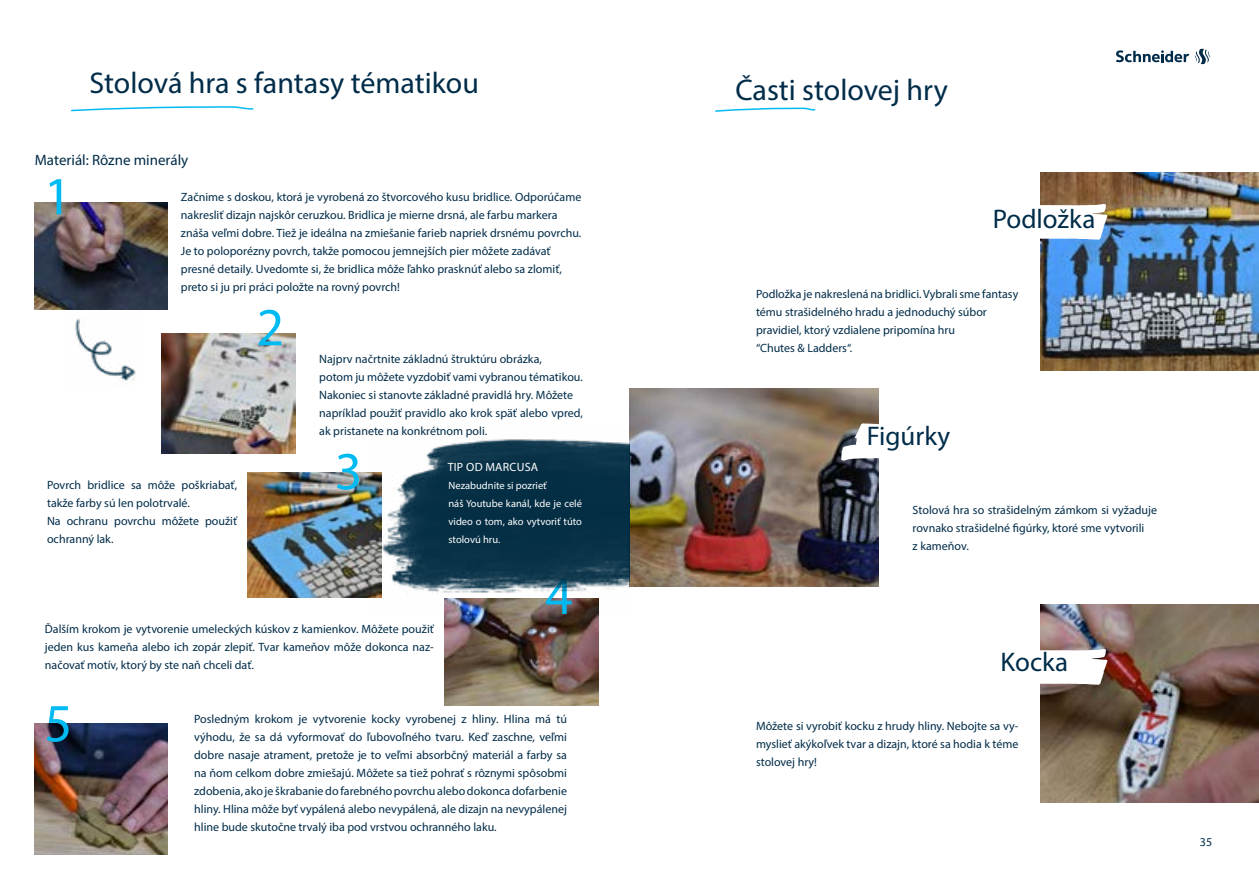
<style>
.page{position:relative;width:1259px;height:893px;background:#fff}
.page>*{position:absolute;margin:0;border:0;box-sizing:border-box;transform-origin:0 0}
.t1{font:54px "Myriad Pro";color:#00baf2}
.t2{font:30px "Myriad Pro";color:#002c49}
.t3{font:27px "Myriad Pro";color:#002c49}
.t4{font:15px "Myriad Pro";color:#002c49}
.t5{font:12px/18px "Myriad Pro";color:#002c49}
.t6{font:12px "Myriad Pro";letter-spacing:.02em;color:#fff}
.t7{font:10.5px/18px "Myriad Pro";color:#fff}
</style>
<div class="page">
<svg style="left:71px;top:106px;width:183px;height:6px"></svg>
<img style="left:34px;top:202px;width:134px;height:107px">
<img style="left:162px;top:334px;width:133px;height:119px">
<img style="left:75px;top:318px;width:61px;height:63px">
<img style="left:248px;top:472px;width:121px;height:125px">
<img style="left:444px;top:613px;width:154px;height:92px">
<img style="left:34px;top:723px;width:134px;height:132px">
<svg style="left:715px;top:107px;width:101px;height:5px"></svg>
<img style="left:1040px;top:172px;width:219px;height:198px">
<svg style="left:1040px;top:204px;width:67px;height:37px"></svg>
<img style="left:629px;top:388px;width:249px;height:198px">
<svg style="left:841px;top:423px;width:38px;height:38px"></svg>
<img style="left:1040px;top:604px;width:219px;height:198px">
<svg style="left:1040px;top:649px;width:67px;height:37px"></svg>
<img style="left:369px;top:439px;width:260px;height:174px">
<svg style="left:1116px;top:49px;width:94px;height:15px"></svg>
<h2 class="t2" style="left:89px;top:65px;width:391px">Stolová hra s fantasy tématikou</h2>
<p class="t4" style="left:35px;top:151px;width:155px">Materiál: Rôzne minerály</p>
<h1 class="t1" style="left:44px;top:163px;width:29px">1</h1>
<p class="t5" style="left:181px;top:188px;width:402px">Začnime s doskou, ktorá je vyrobená zo štvorcového kusu bridlice. Odporúčame nakresliť dizajn najskôr ceruzkou. Bridlica je mierne drsná, ale farbu markera znáša veľmi dobre. Tiež je ideálna na zmiešanie farieb napriek drsnému povrchu.<br>Je to poloporézny povrch, takže pomocou jemnejších pier môžete zadávať presné detaily. Uvedomte si, že bridlica môže ľahko prasknúť alebo sa zlomiť, preto si ju pri práci položte na rovný povrch!</p>
<h1 class="t1" style="left:256px;top:294px;width:29px">2</h1>
<p class="t5" style="left:47px;top:476px;width:192px">Povrch bridlice sa môže poškriabať, takže farby sú len polotrvalé.<br>Na ochranu povrchu môžete použiť ochranný lak.</p>
<p class="t5" style="left:319px;top:350px;width:265px">Najprv načrtnite základnú štruktúru obrázka,<br>potom ju môžete vyzdobiť vami vybranou tématikou.<br>Nakoniec si stanovte základné pravidlá hry. Môžete napríklad použiť pravidlo ako krok späť alebo vpred, ak pristanete na konkrétnom poli.</p>
<h1 class="t1" style="left:335px;top:438px;width:29px">3</h1>
<p class="t6" style="left:448px;top:460px;width:92px">TIP OD MARCUSA</p>
<p class="t7" style="left:448px;top:477px;width:135px">Nezabudnite si pozrieť<br>náš Youtube kanál, kde je celé video o tom, ako vytvoriť túto stolovú hru.</p>
<h1 class="t1" style="left:545px;top:563px;width:29px">4</h1>
<p class="t5" style="left:45px;top:620px;width:390px;text-align:justify">Ďalším krokom je vytvorenie umeleckých kúskov z kamienkov. Môžete použiť jeden kus kameňa alebo ich zopár zlepiť. Tvar kameňov môže dokonca naz&shy;načovať motív, ktorý by ste naň chceli dať.</p>
<h1 class="t1" style="left:44px;top:690px;width:29px">5</h1>
<p class="t5" style="left:194px;top:710px;width:374px;text-align:justify">Posledným krokom je vytvorenie kocky vyrobenej z hliny. Hlina má tú výhodu, že sa dá vyformovať do ľubovoľného tvaru. Keď zaschne, veľmi dobre nasaje atrament, pretože je to veľmi absorbčný materiál a farby sa na ňom celkom dobre zmiešajú. Môžete sa tiež pohrať s rôznymi spôsobmi zdobenia, ako je škrabanie do farebného povrchu alebo dokonca dofarbenie hliny. Hlina môže byť vypálená alebo nevypálená, ale dizajn na nevypálenej hline bude skutočne trvalý iba pod vrstvou ochranného laku.</p>
<h2 class="t2" style="left:735px;top:71px;width:214px">Časti stolovej hry</h2>
<h3 class="t3" style="left:993px;top:202px;width:104px">Podložka</h3>
<p class="t5" style="left:756px;top:285px;width:264px">Podložka je nakreslená na bridlici. Vybrali sme fantasy tému strašidelného hradu a jednoduchý súbor pravidiel, ktorý vzdialene pripomína hru<br>“Chutes &amp; Ladders“.</p>
<h3 class="t3" style="left:866px;top:419px;width:85px">Figúrky</h3>
<p class="t5" style="left:912px;top:501px;width:246px">Stolová hra so strašidelným zámkom si vyžaduje rovnako strašidelné figúrky, ktoré sme vytvorili<br>z kameňov.</p>
<h3 class="t3" style="left:1000px;top:645px;width:69px">Kocka</h3>
<p class="t5" style="left:756px;top:717px;width:264px;text-align:justify">Môžete si vyrobiť kocku z hrudy hliny. Nebojte sa vy&shy;myslieť akýkoľvek tvar a dizajn, ktoré sa hodia k téme stolovej hry!</p>
<p class="t5" style="left:1199px;top:833px;width:14px">35</p>
</div>
